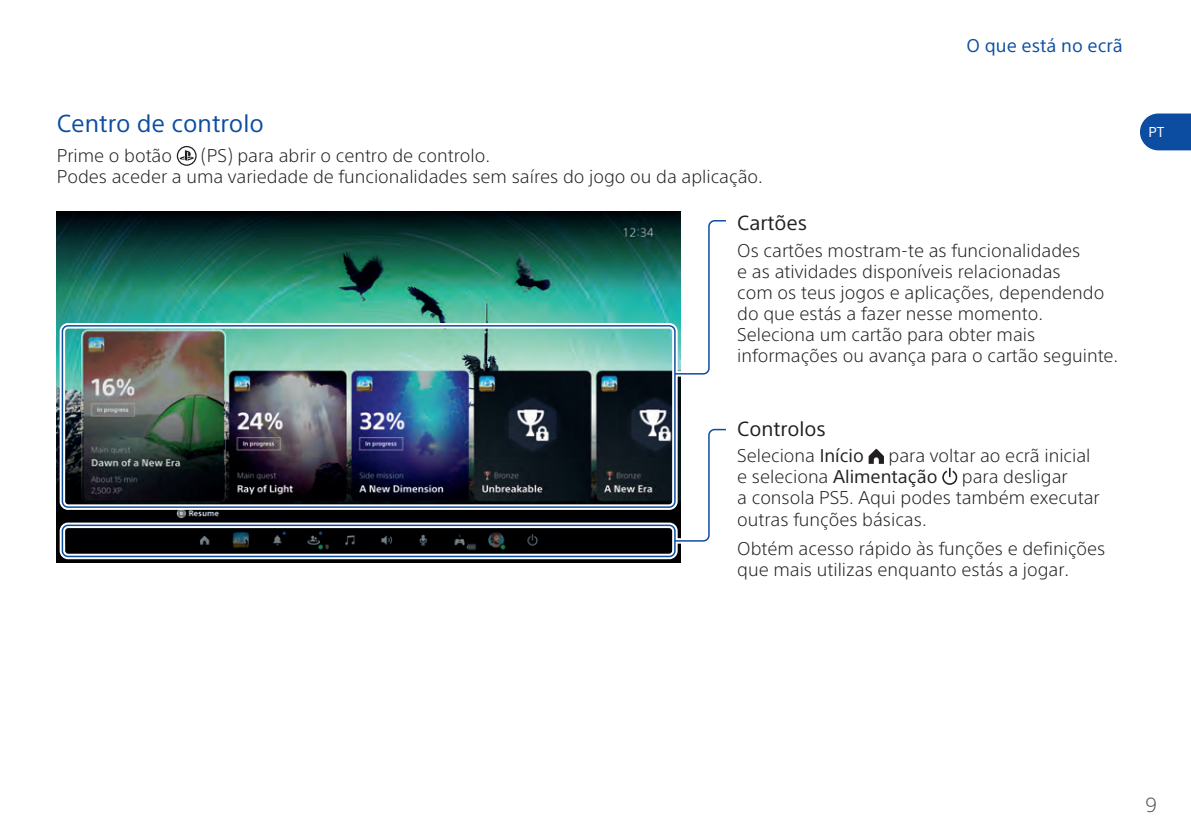
<style>
.page{position:relative;width:1191px;height:840px;background:#fff}
.page>*{position:absolute;margin:0;border:0;box-sizing:border-box;transform-origin:0 0}
.L2{font:24px "SST";color:#0d4da1}
.L3{font:20px "SST";color:#231f20}
.PageNumberRight{font:300 20px "SST";color:#57585a}
.body{font:300 18px/21px "SST";color:#231f20}
.L1_sub_R{font:18px "SST";color:#0d4da1}
.t1{font:14px "SST";color:#fff}
.s1{font-weight:400}
</style>
<div class="page">
<svg style="left:1140px;top:113px;width:51px;height:37px;background:#225ca9"></svg>
<svg style="left:177px;top:146px;width:19px;height:19px"></svg>
<div style="left:177px;top:146px;width:20px;height:20px;border:1px solid #231f20;border-radius:50%"></div>
<svg style="left:179px;top:150px;width:15px;height:11px"></svg>
<img style="left:57px;top:211px;width:623px;height:351px">
<div style="left:60px;top:522px;width:617px;height:37px;border:6px solid #fff;border-radius:6px"></div>
<svg style="left:669px;top:424px;width:57px;height:122px"></svg>
<div style="left:62px;top:524px;width:613px;height:33px;border:2px solid #0d4da1;border-radius:6px"></div>
<div style="left:60px;top:323px;width:617px;height:186px;border:6px solid #fff;border-radius:6px"></div>
<svg style="left:669px;top:215px;width:57px;height:164px"></svg>
<div style="left:62px;top:325px;width:613px;height:182px;border:2px solid #0d4da1;border-radius:6px"></div>
<svg style="left:868px;top:448px;width:16px;height:15px"></svg>
<svg style="left:942px;top:467px;width:15px;height:17px"></svg>
<p class="L1_sub_R" style="left:966px;top:35px;width:158px">O que está no ecrã</p>
<p class="L2" style="left:57px;top:109px;width:209px">Centro de controlo</p>
<p class="body" style="left:57px;top:144px;width:117px">Prime o botão</p>
<p class="body" style="left:201px;top:144px;width:290px">(PS) para abrir o centro de controlo.</p>
<p class="body" style="left:57px;top:165px;width:707px">Podes aceder a uma variedade de funcionalidades sem saíres do jogo ou da aplicação.</p>
<p class="L3" style="left:737px;top:211px;width:72px">Cartões</p>
<p class="body" style="left:737px;top:240px;width:382px">Os cartões mostram-te as funcionalidades<br>e as atividades disponíveis relacionadas<br>com os teus jogos e aplicações, dependendo do que estás a fazer nesse momento.<br>Seleciona um cartão para obter mais informações ou avança para o cartão seguinte.</p>
<p class="L3" style="left:737px;top:416px;width:90px">Controlos</p>
<p class="body" style="left:737px;top:445px;width:128px">Seleciona <span class="s1">Início</span></p>
<p class="body" style="left:737px;top:445px;width:355px;text-indent:151px">para voltar ao ecrã inicial e seleciona <span class="s1">Alimentação</span></p>
<p class="body" style="left:737px;top:466px;width:364px;text-indent:225px">para desligar<br>a consola PS5. Aqui podes também executar outras funções básicas.</p>
<p class="body" style="left:737px;top:537px;width:370px">Obtém acesso rápido às funções e definições que mais utilizas enquanto estás a jogar.</p>
<p class="t1" style="left:1148px;top:124px;width:18px">PT</p>
<p class="PageNumberRight" style="left:1145px;top:792px;width:13px">9</p>
</div>
